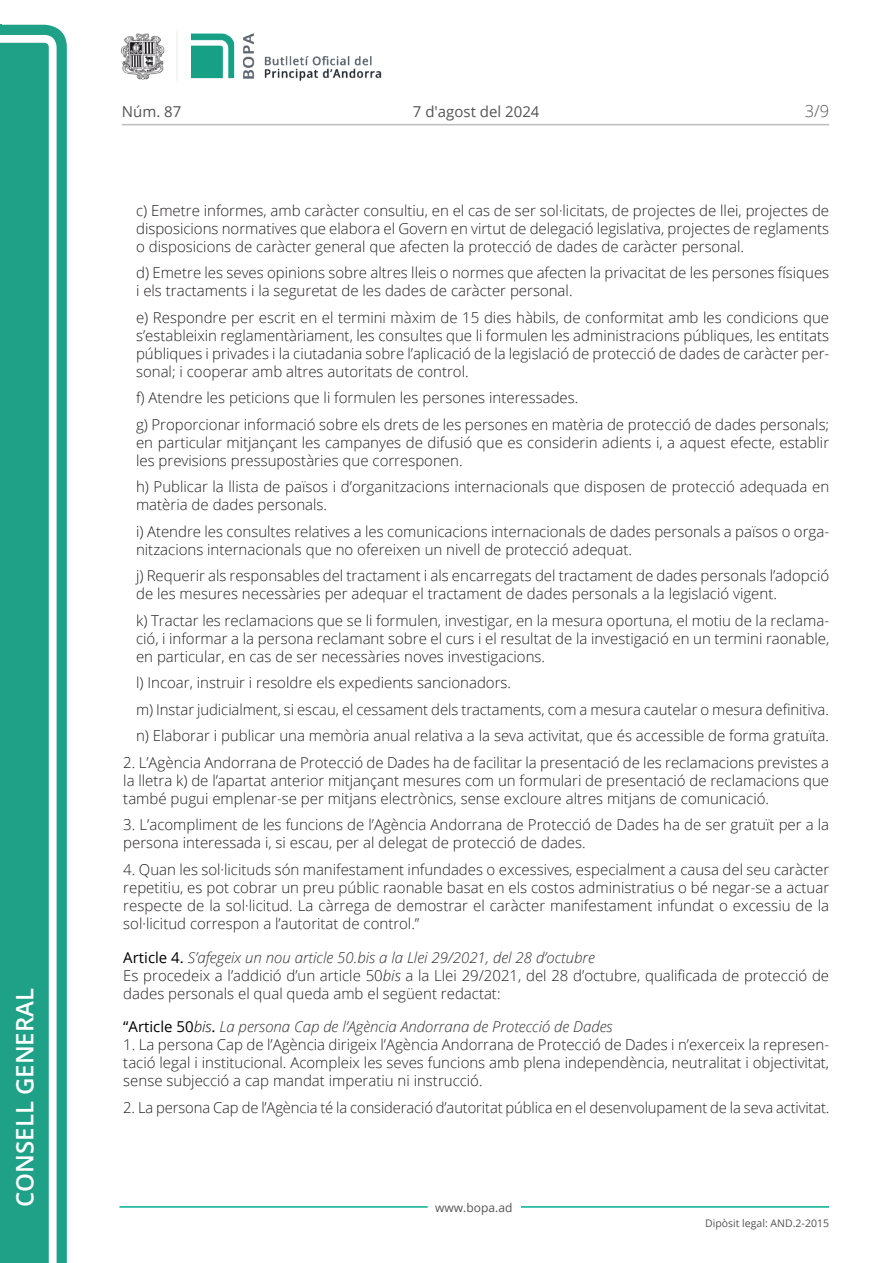
<style>
.page{position:relative;width:893px;height:1263px;background:#fff}
.page>*{position:absolute;margin:0;border:0;box-sizing:border-box;transform-origin:0 0}
.t1{font:600 24px "Open Sans";color:#fff}
.t2{font:300 16.5px "Open Sans";color:#545454}
.Body_text_i{font:300 15px/18px "Open Sans";color:#231f20;text-align:justify}
.Body_text{font:300 15px/18px "Open Sans";color:#231f20;text-align:justify}
.Titol_7{font:italic 300 15px "Open Sans";color:#303030}
.t3{font:15px "Open Sans";color:#545454}
.t4{font:12px "Open Sans";color:#545454}
.t5{font:10.5px "Open Sans";color:#545454}
.s1{font-weight:400;font-style:normal;color:#000}
.s2{font-style:italic}
.s3{color:#000}
</style>
<div class="page">
<svg style="left:0;top:25px;width:67px;height:1238px;fill:#1ea187"></svg>
<div style="left:0;top:43px;width:49px;height:1220px;background:#1ea187"></div>
<img style="left:122px;top:32px;width:260px;height:49px">
<hr style="left:119px;top:1206px;width:309px;height:2px;background:#00ae91">
<hr style="left:521px;top:1206px;width:308px;height:2px;background:#00ae91">
<hr style="left:122px;top:124px;width:707px;height:1px;background:#bcbdc0">
<h1 class="t1" style="left:8px;top:1207px;width:220px;rotate:-90deg">Consell General</h1>
<p class="t3" style="left:122px;top:102px;width:61px">Núm. 87</p>
<p class="t3" style="left:413px;top:102px;width:128px">7 d'agost del 2024</p>
<p class="t2" style="left:805px;top:100px;width:26px">3/9</p>
<p class="Body_text_i" style="left:136px;top:201px;width:695px">c) Emetre informes, amb caràcter consultiu, en el cas de ser sol·licitats, de projectes de llei, projectes de disposicions normatives que elabora el Govern en virtut de delegació legislativa, projectes de reglaments o disposicions de caràcter general que afecten la protecció de dades de caràcter personal.</p>
<p class="Body_text_i" style="left:136px;top:263px;width:695px">d) Emetre les seves opinions sobre altres lleis o normes que afecten la privacitat de les persones físiques i els tractaments i la seguretat de les dades de caràcter personal.</p>
<p class="Body_text_i" style="left:136px;top:308px;width:695px">e) Respondre per escrit en el termini màxim de 15 dies hàbils, de conformitat amb les condicions que s’estableixin reglamentàriament, les consultes que li formulen les administracions públiques, les entitats públiques i privades i la ciutadania sobre l’aplicació de la legislació de protecció de dades de caràcter per&shy;sonal; i cooperar amb altres autoritats de control.</p>
<p class="Body_text_i" style="left:136px;top:388px;width:444px">f) Atendre les peticions que li formulen les persones interessades.</p>
<p class="Body_text_i" style="left:136px;top:415px;width:695px">g) Proporcionar informació sobre els drets de les persones en matèria de protecció de dades personals; en particular mitjançant les campanyes de difusió que es considerin adients i, a aquest efecte, establir les previsions pressupostàries que corresponen.</p>
<p class="Body_text_i" style="left:136px;top:477px;width:695px">h) Publicar la llista de països i d’organitzacions internacionals que disposen de protecció adequada en matèria de dades personals.</p>
<p class="Body_text_i" style="left:136px;top:522px;width:695px">i) Atendre les consultes relatives a les comunicacions internacionals de dades personals a països o orga&shy;nitzacions internacionals que no ofereixen un nivell de protecció adequat.</p>
<p class="Body_text_i" style="left:136px;top:566px;width:695px">j) Requerir als responsables del tractament i als encarregats del tractament de dades personals l’adopció de les mesures necessàries per adequar el tractament de dades personals a la legislació vigent.</p>
<p class="Body_text_i" style="left:136px;top:611px;width:695px">k) Tractar les reclamacions que se li formulen, investigar, en la mesura oportuna, el motiu de la reclama&shy;ció, i informar a la persona reclamant sobre el curs i el resultat de la investigació en un termini raonable, en particular, en cas de ser necessàries noves investigacions.</p>
<p class="Body_text_i" style="left:136px;top:673px;width:377px">l) Incoar, instruir i resoldre els expedients sancionadors.</p>
<p class="Body_text_i" style="left:136px;top:700px;width:694px">m) Instar judicialment, si escau, el cessament dels tractaments, com a mesura cautelar o mesura definitiva.</p>
<p class="Body_text_i" style="left:136px;top:726px;width:694px">n) Elaborar i publicar una memòria anual relativa a la seva activitat, que és accessible de forma gratuïta.</p>
<p class="Body_text" style="left:123px;top:753px;width:707px">2. L’Agència Andorrana de Protecció de Dades ha de facilitar la presentació de les reclamacions previstes a la lletra k) de l’apartat anterior mitjançant mesures com un formulari de presentació de reclamacions que també pugui emplenar-se per mitjans electrònics, sense excloure altres mitjans de comunicació.</p>
<p class="Body_text" style="left:123px;top:815px;width:707px">3. L’acompliment de les funcions de l’Agència Andorrana de Protecció de Dades ha de ser gratuït per a la persona interessada i, si escau, per al delegat de protecció de dades.</p>
<p class="Body_text" style="left:123px;top:860px;width:707px">4. Quan les sol·licituds són manifestament infundades o excessives, especialment a causa del seu caràcter repetitiu, es pot cobrar un preu públic raonable basat en els costos administratius o bé negar-se a actuar respecte de la sol·licitud. La càrrega de demostrar el caràcter manifestament infundat o excessiu de la sol·licitud correspon a l’autoritat de control.”</p>
<p class="Titol_7" style="left:123px;top:947px;width:473px"><span class="s1">Article 4.</span> S’afegeix un nou article 50.bis a la Llei 29/2021, del 28 d’octubre</p>
<p class="Body_text" style="left:123px;top:966px;width:707px">Es procedeix a l’addició d’un article 50<span class="s2">bis</span> a la Llei 29/2021, del 28 d’octubre, qualificada de protecció de dades personals el qual queda amb el següent redactat:</p>
<p class="Titol_7" style="left:123px;top:1016px;width:491px"><span class="s1">“Article 50</span><span class="s3">bis</span><span class="s1">.</span> La persona Cap de l’Agència Andorrana de Protecció de Dades</p>
<p class="Body_text" style="left:123px;top:1035px;width:707px">1. La persona Cap de l’Agència dirigeix l’Agència Andorrana de Protecció de Dades i n’exerceix la represen&shy;tació legal i institucional. Acompleix les seves funcions amb plena independència, neutralitat i objectivitat, sense subjecció a cap mandat imperatiu ni instrucció.</p>
<p class="Body_text" style="left:123px;top:1098px;width:708px">2. La persona Cap de l’Agència té la consideració d’autoritat pública en el desenvolupament de la seva activitat.</p>
<p class="t4" style="left:435px;top:1199px;width:79px">www.bopa.ad</p>
<p class="t5" style="left:705px;top:1216px;width:125px">Dipòsit legal: AND.2-2015</p>
</div>
